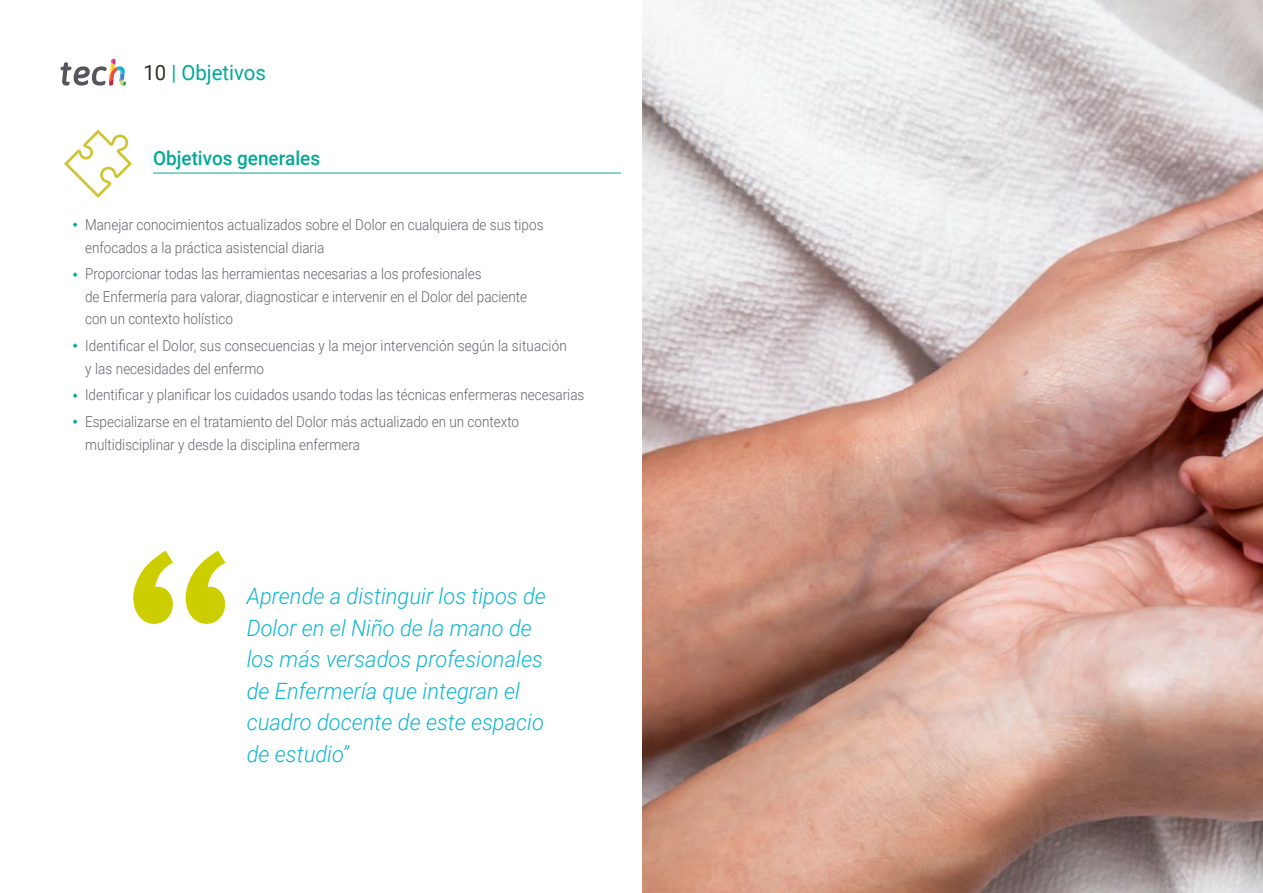
<style>
.page{position:relative;width:1263px;height:893px;background:#fff}
.page>*{position:absolute;margin:0;border:0;box-sizing:border-box;transform-origin:0 0}
.t1{font:italic 300 22.5px/31.5px "Roboto";color:#0fb6cf}
.t2{font:21px "Roboto";color:#00a996}
.t3{font:500 19.5px "Roboto";color:#00a996}
.t4{font:300 15px/22.5px "Roboto";color:#61646a;scale:.9 1}
.s1{color:#312e20}
</style>
<div class="page">
<img style="left:642px;top:0;width:621px;height:893px">
<hr style="left:153px;top:173px;width:468px;height:1px;background:#00a996">
<svg style="left:64px;top:130px;width:68px;height:68px"></svg>
<svg style="left:133px;top:551px;width:92px;height:73px"></svg>
<svg style="left:61px;top:59px;width:65px;height:27px"></svg>
<h2 class="t2" style="left:144px;top:57px;width:124px"><span class="s1">10</span> | Objetivos</h2>
<h3 class="t3" style="left:153px;top:144px;width:169px">Objetivos generales</h3>
<p class="t4" style="left:85px;top:213px;width:511px">Manejar conocimientos actualizados sobre el Dolor en cualquiera de sus tipos enfocados a la práctica asistencial diaria</p>
<p class="t4" style="left:85px;top:262px;width:493px">Proporcionar todas las herramientas necesarias a los profesionales<br>de Enfermería para valorar, diagnosticar e intervenir en el Dolor del paciente con un contexto holístico</p>
<p class="t4" style="left:85px;top:334px;width:537px">Identificar el Dolor, sus consecuencias y la mejor intervención según la situación y las necesidades del enfermo</p>
<p class="t4" style="left:85px;top:381px;width:556px;line-height:26.7px">Identificar y planificar los cuidados usando todas las técnicas enfermeras necesarias<br>Especializarse en el tratamiento del Dolor más actualizado en un contexto</p>
<p class="t4" style="left:85px;top:432px;width:307px">multidisciplinar y desde la disciplina enfermera</p>
<h1 class="t1" style="left:247px;top:580px;width:301px">Aprende a distinguir los tipos de<br>Dolor en el Niño de la mano de los más versados profesionales de Enfermería que integran el cuadro docente de este espacio de estudio”</h1>
</div>
